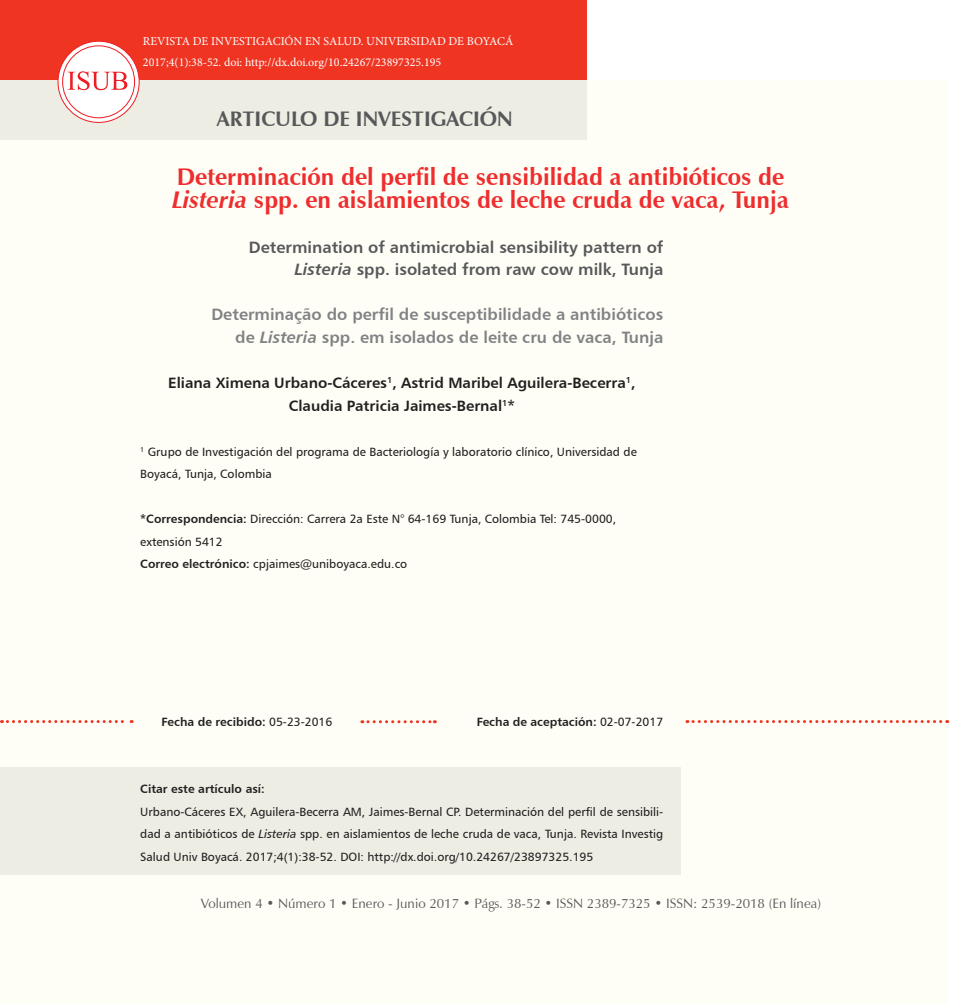
<style>
.page{position:relative;width:961px;height:1004px;background:#fff}
.page>*{position:absolute;margin:0;border:0;box-sizing:border-box;transform-origin:0 0}
.t1{font:700 24px/22.5px "Zapf Humanist 601 BT";color:#ee2d2e}
.t2{font:700 21px "Zapf Humanist 601 BT";color:#57585a}
.t3{font:16.5px/22.5px "Humanist 777 BT Bold B";color:#808285;text-align:right}
.t4{font:16.5px/22.5px "Humanist 777 BT Bold B";color:#57585a;text-align:right}
.t5{font:15px/22.5px "Humanist 777 BT Bold B";color:#231f20;text-align:center}
.t6{font:13.5px "Zapf Humanist 601 BT";color:#57585a}
.t7{font:12px/22.5px "Humanist 777 BT Roman B";color:#231f20}
.t8{font:12px/21px "Minion Pro";color:#fff}
.t9{font:12px "Humanist 777 BT Bold B";color:#231f20}
.s1{font-style:italic}
.s2{font-family:"Humanist 777 BT Bold Italic B"}
.s3{font-family:"Humanist 777 BT Bold B"}
.s4{font-family:"Humanist 777 BT Roman B"}
.s5{font-family:"Humanist 777 BT Italic B"}
</style>
<div class="page">
<div style="left:0;top:80px;width:947px;height:923px;background:#fffef6"></div>
<div style="left:0;top:0;width:587px;height:80px;background:#ef3522"></div>
<div style="left:0;top:80px;width:587px;height:59px;background:#eeede4"></div>
<svg style="left:57px;top:41px;width:83px;height:82px"></svg>
<svg style="left:2px;top:720px;width:130px;height:3px"></svg>
<svg style="left:687px;top:720px;width:261px;height:3px"></svg>
<svg style="left:362px;top:720px;width:73px;height:3px"></svg>
<div style="left:0;top:767px;width:680px;height:107px;background:#eeede4"></div>
<p class="t8" style="left:143px;top:30px;width:372px">REVISTA DE INVESTIGACIÓN EN SALUD. UNIVERSIDAD DE BOYACÁ<br>2017;4(1):38-52. doi: http://dx.doi.org/10.24267/23897325.195</p>
<h2 class="t2" style="left:217px;top:105px;width:297px">ARTICULO DE INVESTIGACIÓN</h2>
<h1 class="t1" style="left:172px;top:166px;width:618px">Determinación del perfil de sensibilidad a antibióticos de<br><span class="s1">Listeria</span> spp. en aislamientos de leche cruda de vaca, Tunja</h1>
<h3 class="t4" style="left:249px;top:235px;width:416px">Determination of antimicrobial sensibility pattern of<br><span class="s2">Listeria</span> spp. isolated from raw cow milk, Tunja</h3>
<h3 class="t3" style="left:211px;top:303px;width:453px">Determinação do perfil de susceptibilidade a antibióticos de <span class="s2">Listeria</span> spp. em isolados de leite cru de vaca, Tunja</h3>
<p class="t5" style="left:168px;top:371px;width:469px">Eliana Ximena Urbano-Cáceres<sup>1</sup>, Astrid Maribel Aguilera-Becerra<sup>1</sup>,<br>Claudia Patricia Jaimes-Bernal<sup>1</sup>*</p>
<p class="t7" style="left:140px;top:440px;width:498px"><sup>1</sup> Grupo de Investigación del programa de Bacteriología y laboratorio clínico, Universidad de<br>Boyacá, Tunja, Colombia</p>
<p class="t7" style="left:140px;top:507px;width:477px"><span class="s3">*Correspondencia:</span> Dirección: Carrera 2a Este N° 64-169 Tunja, Colombia Tel: 745-0000, extensión 5412<br><span class="s3">Correo electrónico:</span> cpjaimes@uniboyaca.edu.co</p>
<p class="t9" style="left:162px;top:714px;width:172px">Fecha de recibido: <span class="s4">05-23-2016</span></p>
<p class="t9" style="left:477px;top:714px;width:188px">Fecha de aceptación: <span class="s4">02-07-2017</span></p>
<p class="t9" style="left:140px;top:781px;width:126px">Citar este artículo así:</p>
<p class="t7" style="left:140px;top:800px;width:525px;text-align:justify">Urbano-Cáceres EX, Aguilera-Becerra AM, Jaimes-Bernal CP. Determinación del perfil de sensibili&shy;dad a antibióticos de <span class="s5">Listeria</span> spp. en aislamientos de leche cruda de vaca, Tunja. Revista Investig Salud Univ Boyacá. 2017;4(1):38-52. DOI: http://dx.doi.org/10.24267/23897325.195</p>
<p class="t6" style="left:201px;top:894px;width:622px">Volumen 4 • Número 1 • Enero - Junio 2017 • Págs. 38-52 • ISSN 2389-7325 • ISSN: 2539-2018 (En línea)</p>
</div>
